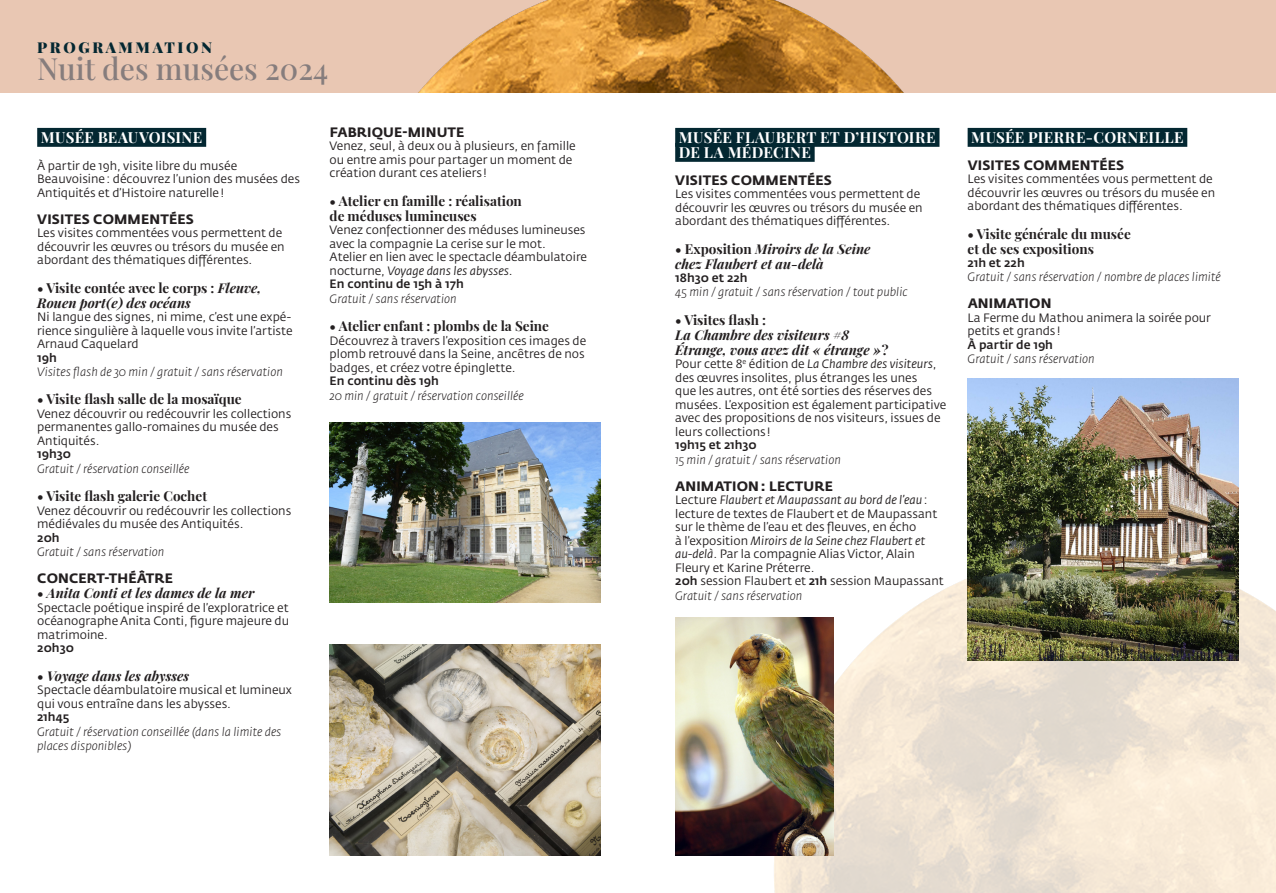
<style>
.page{position:relative;width:1276px;height:893px;background:#fff}
.page>*{position:absolute;margin:0;border:0;box-sizing:border-box;transform-origin:0 0}
.t1{font:500 30px "Playfair Display";color:#867d7d}
.nom_musée{font:700 15px "Playfair Display";letter-spacing:.02em;color:#fff}
.t2{font:900 15px "Playfair Display";letter-spacing:.175em;color:#032731}
.titre_2{font:italic 700 13.5px/15px "Playfair Display";color:#231f20}
.titre_2-2{font:700 13.5px/15px "Playfair Display";color:#231f20}
.titre_1{font:700 13.5px "Fedra Sans Std";letter-spacing:.01em;color:#231f20}
.texte{font:12px/13.5px "Fedra Sans Std";color:#231f20}
.infos_pratiques{font:italic 300 12px/14.4px "Fedra Sans Std";color:#231f20}
.texte-2{font:500 12px "Fedra Sans Std";color:#231f20}
.s1{font-style:normal}
.s2{font-style:italic}
.s3{font-weight:500}
</style>
<div class="page">
<img style="left:774px;top:549px;width:502px;height:344px">
<div style="left:37px;top:128px;width:169px;height:19px;background:#032731"></div>
<div style="left:675px;top:128px;width:264px;height:19px;background:#032731"></div>
<div style="left:675px;top:143px;width:139px;height:19px;background:#032731"></div>
<div style="left:967px;top:128px;width:220px;height:19px;background:#032731"></div>
<div style="left:0;top:0;width:638px;height:92px;background:#e9c7b3"></div>
<img style="left:419px;top:0;width:219px;height:92px">
<svg style="left:638px;top:0;width:638px;height:92px;background:#d5aa83"></svg>
<img style="left:330px;top:644px;width:271px;height:212px">
<img style="left:967px;top:378px;width:271px;height:282px">
<img style="left:675px;top:617px;width:158px;height:239px">
<img style="left:330px;top:423px;width:271px;height:179px">
<p class="t2" style="left:37px;top:38px;width:176px">PROGRAMMATION</p>
<p class="t1" style="left:37px;top:46px;width:293px">Nuit des musées 2024</p>
<p class="nom_musée" style="left:41px;top:125px;width:163px">MUSÉE BEAUVOISINE</p>
<p class="texte" style="left:37px;top:159px;width:264px">À partir de 19h, visite libre du musée<br>Beauvoisine: découvrez l’union des musées des<br>Antiquités et d’Histoire naturelle!</p>
<p class="titre_1" style="left:37px;top:210px;width:158px">VISITES COMMENTÉES</p>
<p class="texte" style="left:37px;top:226px;width:249px">Les visites commentées vous permettent de découvrir les œuvres ou trésors du musée en abordant des thématiques différentes.</p>
<p class="titre_2" style="left:37px;top:279px;width:226px"><span class="s1">• Visite contée avec le corps :</span> Fleuve,<br>Rouen port(e) des océans</p>
<p class="texte" style="left:37px;top:310px;width:257px;text-align:justify">Ni langue des signes, ni mime, c’est une expé&shy;rience singulière à laquelle vous invite l’artiste Arnaud Caquelard</p>
<p class="texte-2" style="left:37px;top:350px;width:21px">19h</p>
<p class="infos_pratiques" style="left:37px;top:365px;width:247px">Visites flash de 30 min / gratuit / sans réservation</p>
<p class="titre_2-2" style="left:37px;top:391px;width:206px">• Visite flash salle de la mosaïque</p>
<p class="texte" style="left:37px;top:407px;width:256px">Venez découvrir ou redécouvrir les collections permanentes gallo-romaines du musée des<br>Antiquités.</p>
<p class="texte-2" style="left:37px;top:447px;width:35px">19h30</p>
<p class="infos_pratiques" style="left:37px;top:461px;width:154px">Gratuit / réservation conseillée</p>
<p class="titre_2-2" style="left:37px;top:488px;width:171px">• Visite flash galerie Cochet</p>
<p class="texte" style="left:37px;top:504px;width:256px">Venez découvrir ou redécouvrir les collections médiévales du musée des Antiquités.</p>
<p class="texte-2" style="left:37px;top:530px;width:24px">20h</p>
<p class="infos_pratiques" style="left:37px;top:545px;width:129px">Gratuit / sans réservation</p>
<p class="titre_1" style="left:37px;top:570px;width:137px">CONCERT-THÉÂTRE</p>
<p class="titre_2" style="left:37px;top:585px;width:219px"><span class="s1">•</span> Anita Conti et les dames de la mer</p>
<p class="texte" style="left:37px;top:601px;width:253px;text-align:justify">Spectacle poétique inspiré de l’exploratrice et océanographe Anita Conti, figure majeure du matrimoine.</p>
<p class="texte-2" style="left:37px;top:641px;width:38px">20h30</p>
<p class="titre_2" style="left:37px;top:667px;width:153px"><span class="s1">•</span> Voyage dans les abysses</p>
<p class="texte" style="left:37px;top:683px;width:256px">Spectacle déambulatoire musical et lumineux qui vous entraîne dans les abysses.</p>
<p class="texte-2" style="left:37px;top:710px;width:34px">21h45</p>
<p class="infos_pratiques" style="left:37px;top:724px;width:245px">Gratuit / réservation conseillée (dans la limite des places disponibles)</p>
<p class="titre_1" style="left:330px;top:124px;width:136px">FABRIQUE-MINUTE</p>
<p class="texte" style="left:330px;top:139px;width:248px">Venez, seul, à deux ou à plusieurs, en famille ou entre amis pour partager un moment de création durant ces ateliers !</p>
<p class="titre_2-2" style="left:330px;top:192px;width:194px">• Atelier en famille : réalisation de méduses lumineuses</p>
<p class="texte" style="left:330px;top:223px;width:259px">Venez confectionner des méduses lumineuses avec la compagnie La cerise sur le mot.<br>Atelier en lien avec le spectacle déambulatoire nocturne, <span class="s2">Voyage dans les abysses</span>.</p>
<p class="texte-2" style="left:330px;top:277px;width:136px">En continu de 15h à 17h</p>
<p class="infos_pratiques" style="left:330px;top:291px;width:129px">Gratuit / sans réservation</p>
<p class="titre_2-2" style="left:330px;top:318px;width:221px">• Atelier enfant : plombs de la Seine</p>
<p class="texte" style="left:330px;top:334px;width:258px">Découvrez à travers l’exposition ces images de plomb retrouvé dans la Seine, ancêtres de nos badges, et créez votre épinglette.</p>
<p class="texte-2" style="left:330px;top:374px;width:111px">En continu dès 19h</p>
<p class="infos_pratiques" style="left:330px;top:388px;width:195px">20 min / gratuit / réservation conseillée</p>
<p class="nom_musée" style="left:679px;top:125px;width:258px">MUSÉE FLAUBERT ET D’HISTOIRE</p>
<p class="nom_musée" style="left:679px;top:140px;width:133px">DE LA MÉDECINE</p>
<p class="titre_1" style="left:675px;top:171px;width:158px">VISITES COMMENTÉES</p>
<p class="texte" style="left:675px;top:187px;width:249px">Les visites commentées vous permettent de découvrir les œuvres ou trésors du musée en abordant des thématiques différentes.</p>
<p class="titre_2" style="left:675px;top:240px;width:197px"><span class="s1">• Exposition</span> Miroirs de la Seine chez Flaubert et au-delà</p>
<p class="texte-2" style="left:675px;top:270px;width:74px">18h30 et 22h</p>
<p class="infos_pratiques" style="left:675px;top:285px;width:234px">45 min / gratuit / sans réservation / tout public</p>
<p class="titre_2-2" style="left:675px;top:311px;width:92px">• Visites flash :</p>
<p class="titre_2" style="left:675px;top:326px;width:176px">La Chambre des visiteurs #8</p>
<p class="titre_2" style="left:675px;top:341px;width:215px">Étrange, vous avez dit « étrange » <span class="s1">?</span></p>
<p class="texte" style="left:675px;top:357px;width:273px">Pour cette 8<sup>e</sup> édition de <span class="s2">La Chambre des visiteurs</span>, des œuvres insolites, plus étranges les unes<br>que les autres, ont été sorties des réserves des musées. L’exposition est également participative avec des propositions de nos visiteurs, issues de leurs collections !</p>
<p class="texte-2" style="left:675px;top:438px;width:83px">19h15 et 21h30</p>
<p class="infos_pratiques" style="left:675px;top:452px;width:167px">15 min / gratuit / sans réservation</p>
<p class="titre_1" style="left:675px;top:478px;width:159px">ANIMATION: LECTURE</p>
<p class="texte" style="left:675px;top:493px;width:264px">Lecture <span class="s2">Flaubert et Maupassant au bord de l’eau</span>: lecture de textes de Flaubert et de Maupassant sur le thème de l’eau et des fleuves, en écho<br>à l’exposition <span class="s2">Miroirs de la Seine chez Flaubert et au-delà</span>. Par la compagnie Alias Victor, Alain Fleury et Karine Préterre.</p>
<p class="texte" style="left:675px;top:574px;width:270px"><span class="s3">20h</span> session Flaubert et <span class="s3">21h</span> session Maupassant</p>
<p class="infos_pratiques" style="left:675px;top:588px;width:129px">Gratuit / sans réservation</p>
<p class="nom_musée" style="left:971px;top:125px;width:214px">MUSÉE PIERRE-CORNEILLE</p>
<p class="titre_1" style="left:967px;top:156px;width:158px">VISITES COMMENTÉES</p>
<p class="texte" style="left:967px;top:172px;width:249px">Les visites commentées vous permettent de découvrir les œuvres ou trésors du musée en abordant des thématiques différentes.</p>
<p class="titre_2-2" style="left:967px;top:225px;width:165px">• Visite générale du musée et de ses expositions</p>
<p class="texte-2" style="left:967px;top:255px;width:59px">21h et 22h</p>
<p class="infos_pratiques" style="left:967px;top:270px;width:255px">Gratuit / sans réservation / nombre de places limité</p>
<p class="titre_1" style="left:967px;top:295px;width:85px">ANIMATION</p>
<p class="texte" style="left:967px;top:311px;width:245px">La Ferme du Mathou animera la soirée pour petits et grands !</p>
<p class="texte-2" style="left:967px;top:337px;width:87px">À partir de 19h</p>
<p class="infos_pratiques" style="left:967px;top:352px;width:129px">Gratuit / sans réservation</p>
</div>
